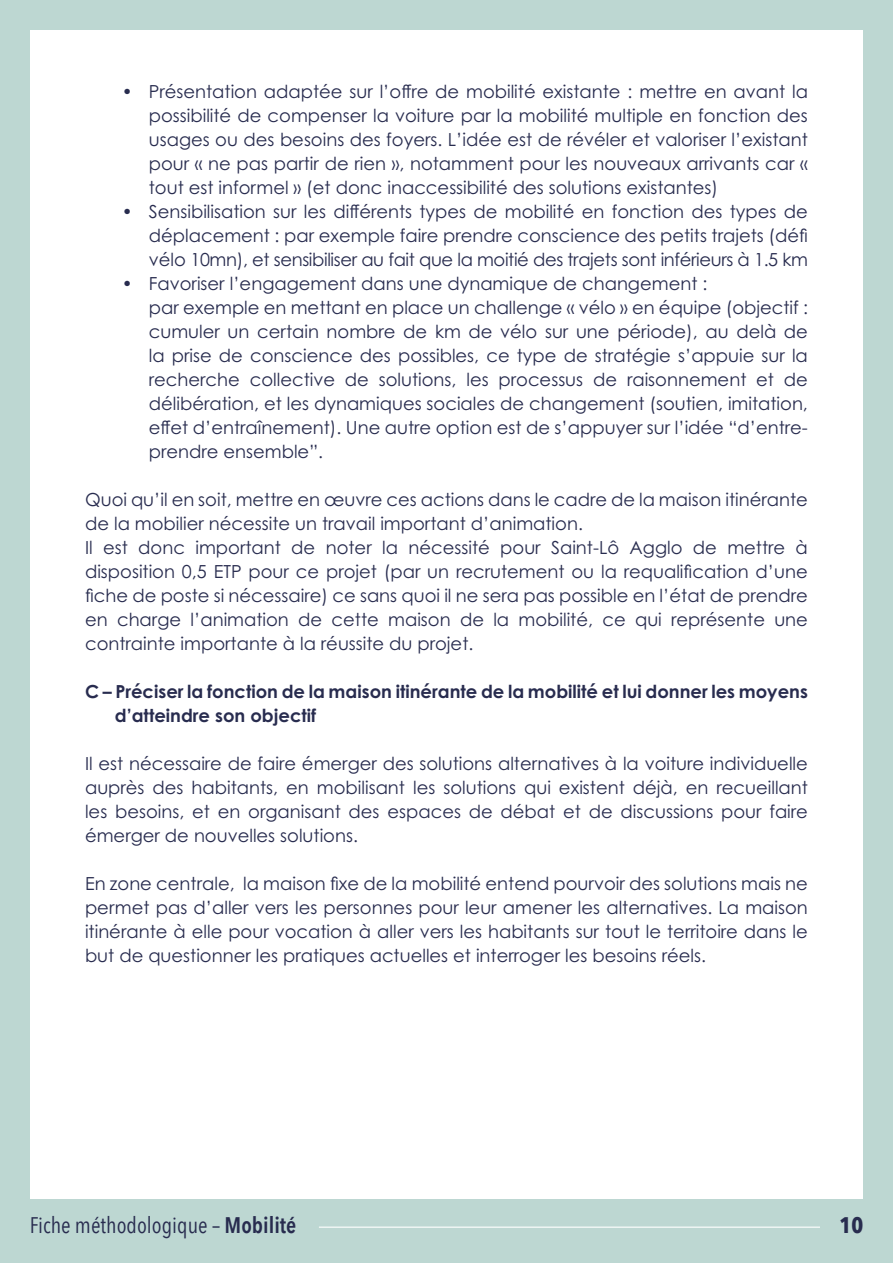
<style>
.page{position:relative;width:893px;height:1263px;background:#fff}
.page>*{position:absolute;margin:0;border:0;box-sizing:border-box;transform-origin:0 0}
.t1{font:22.5px "Avenir Next Condensed";color:#282c4f}
.t2{font:700 22.5px "Avenir Next Condensed";color:#282c4f}
.Titre_3{font:18px/24px "Century Gothic Pro";color:#282c4f;text-align:justify}
.Titre_3-2{font:700 18px "Century Gothic Pro";color:#282c4f}
.s1{font-weight:600}
</style>
<div class="page">
<div style="left:0;top:0;width:30px;height:1263px;background:#bdd7d2"></div>
<div style="left:863px;top:0;width:30px;height:1263px;background:#bdd7d2"></div>
<div style="left:0;top:0;width:893px;height:30px;background:#bdd7d2"></div>
<div style="left:0;top:1199px;width:893px;height:64px;background:#bdd7d2"></div>
<hr style="left:319px;top:1226px;width:501px;height:2px;background:#fff">
<p class="Titre_3" style="left:149px;top:80px;width:661px;text-indent:-27px">• Présentation adaptée sur l’offre de mobilité existante : mettre en avant la possibilité de compenser la voiture par la mobilité multiple en fonction des usages ou des besoins des foyers. L’idée est de révéler et valoriser l’existant pour « ne pas partir de rien », notamment pour les nouveaux arrivants car « tout est informel » (et donc inaccessibilité des solutions existantes)</p>
<p class="Titre_3" style="left:149px;top:200px;width:661px;text-indent:-27px">• Sensibilisation sur les différents types de mobilité en fonction des types de déplacement : par exemple faire prendre conscience des petits trajets (défi vélo 10mn), et sensibiliser au fait que la moitié des trajets sont inférieurs à 1.5 km</p>
<p class="Titre_3" style="left:122px;top:272px;width:587px">• Favoriser l’engagement dans une dynamique de changement :</p>
<p class="Titre_3" style="left:149px;top:296px;width:661px">par exemple en mettant en place un challenge « vélo » en équipe (objectif : cumuler un certain nombre de km de vélo sur une période), au delà de la prise de conscience des possibles, ce type de stratégie s’appuie sur la recherche collective de solutions, les processus de raisonnement et de délibération, et les dynamiques sociales de changement (soutien, imitation, effet d’entraînement). Une autre option est de s’appuyer sur l’idée “d’entre&shy;prendre ensemble”.</p>
<p class="Titre_3" style="left:85px;top:488px;width:724px">Quoi qu’il en soit, mettre en œuvre ces actions dans le cadre de la maison itinérante de la mobilier nécessite un travail important d’animation.</p>
<p class="Titre_3" style="left:85px;top:536px;width:724px">Il est donc important de noter la nécessité pour Saint-Lô Agglo de mettre à disposition 0,5 ETP pour ce projet (par un recrutement ou la requalification d’une fiche de poste si nécessaire) ce sans quoi il ne sera pas possible en l’état de prendre en charge l’animation de cette maison de la mobilité, ce qui représente une contrainte importante à la réussite du projet.</p>
<p class="Titre_3-2" style="left:85px;top:681px;width:724px">C – Préciser la fonction de la maison itinérante de la mobilité et lui donner les moyens</p>
<p class="Titre_3-2" style="left:115px;top:705px;width:203px">d’atteindre son objectif</p>
<p class="Titre_3" style="left:85px;top:752px;width:724px">Il est nécessaire de faire émerger des solutions alternatives à la voiture individuelle auprès des habitants, en mobilisant les solutions qui existent déjà, en recueillant les besoins, et en organisant des espaces de débat et de discussions pour faire émerger de nouvelles solutions.</p>
<p class="Titre_3" style="left:85px;top:872px;width:724px">En zone centrale, la maison fixe de la mobilité entend pourvoir des solutions mais ne permet pas d’aller vers les personnes pour leur amener les alternatives. La maison itinérante à elle pour vocation à aller vers les habitants sur tout le territoire dans le but de questionner les pratiques actuelles et interroger les besoins réels.</p>
<p class="t1" style="left:30px;top:1206px;width:268px">Fiche méthodologique – <span class="s1">Mobilité</span></p>
<p class="t2" style="left:840px;top:1211px;width:25px">10</p>
</div>
